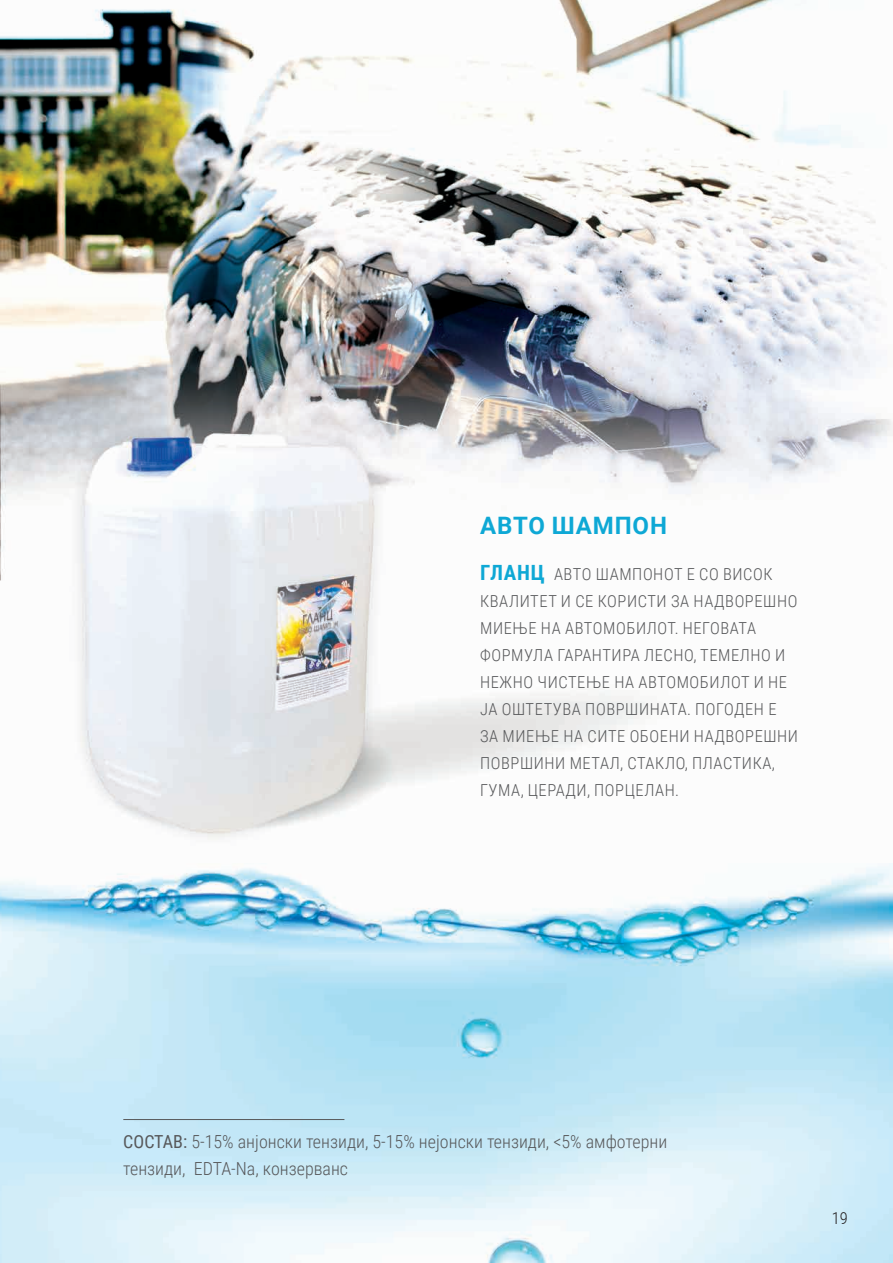
<style>
.page{position:relative;width:893px;height:1263px;background:#fff}
.page>*{position:absolute;margin:0;border:0;box-sizing:border-box;transform-origin:0 0}
.t1{font:700 24px "Roboto";letter-spacing:.035em;color:#0ea8d5}
.t2{font:300 18px/27px "Roboto Condensed";color:#57585a}
.t3{font:300 16.5px/27px "Roboto Condensed";letter-spacing:.035em;color:#57585a}
.t4{font:300 16.5px "Roboto Condensed";color:#231f20}
.s1{font-weight:700;font-size:21px;color:#0ea8d5}
.s2{font-weight:400}
</style>
<div class="page">
<img style="left:0;top:863px;width:893px;height:400px">
<img style="left:0;top:0;width:893px;height:840px">
<hr style="left:123px;top:1119px;width:221px;height:1px;background:#57585a">
<p class="t1" style="left:480px;top:509px;width:188px">АВТО ШАМПОН</p>
<p class="t3" style="left:480px;top:560px;width:320px"><span class="s1">ГЛАНЦ</span> АВТО ШАМПОНОТ Е СО ВИСОК<br>КВАЛИТЕТ И СЕ КОРИСТИ ЗА НАДВОРЕШНО<br>МИЕЊЕ НА АВТОМОБИЛОТ. НЕГОВАТА<br>ФОРМУЛА ГАРАНТИРА ЛЕСНО, ТЕМЕЛНО И<br>НЕЖНО ЧИСТЕЊЕ НА АВТОМОБИЛОТ И НЕ<br>ЈА ОШТЕТУВА ПОВРШИНАТА. ПОГОДЕН Е<br>ЗА МИЕЊЕ НА СИТЕ ОБОЕНИ НАДВОРЕШНИ<br>ПОВРШИНИ МЕТАЛ, СТАКЛО, ПЛАСТИКА,<br>ГУМА, ЦЕРАДИ, ПОРЦЕЛАН.</p>
<p class="t2" style="left:123px;top:1127px;width:545px"><span class="s2">СОСТАВ:</span> 5-15% анјонски тензиди, 5-15% нејонски тензиди, &lt;5% амфотерни тензиди, EDTA-Na, конзерванс</p>
<p class="t4" style="left:832px;top:1206px;width:18px">19</p>
</div>
